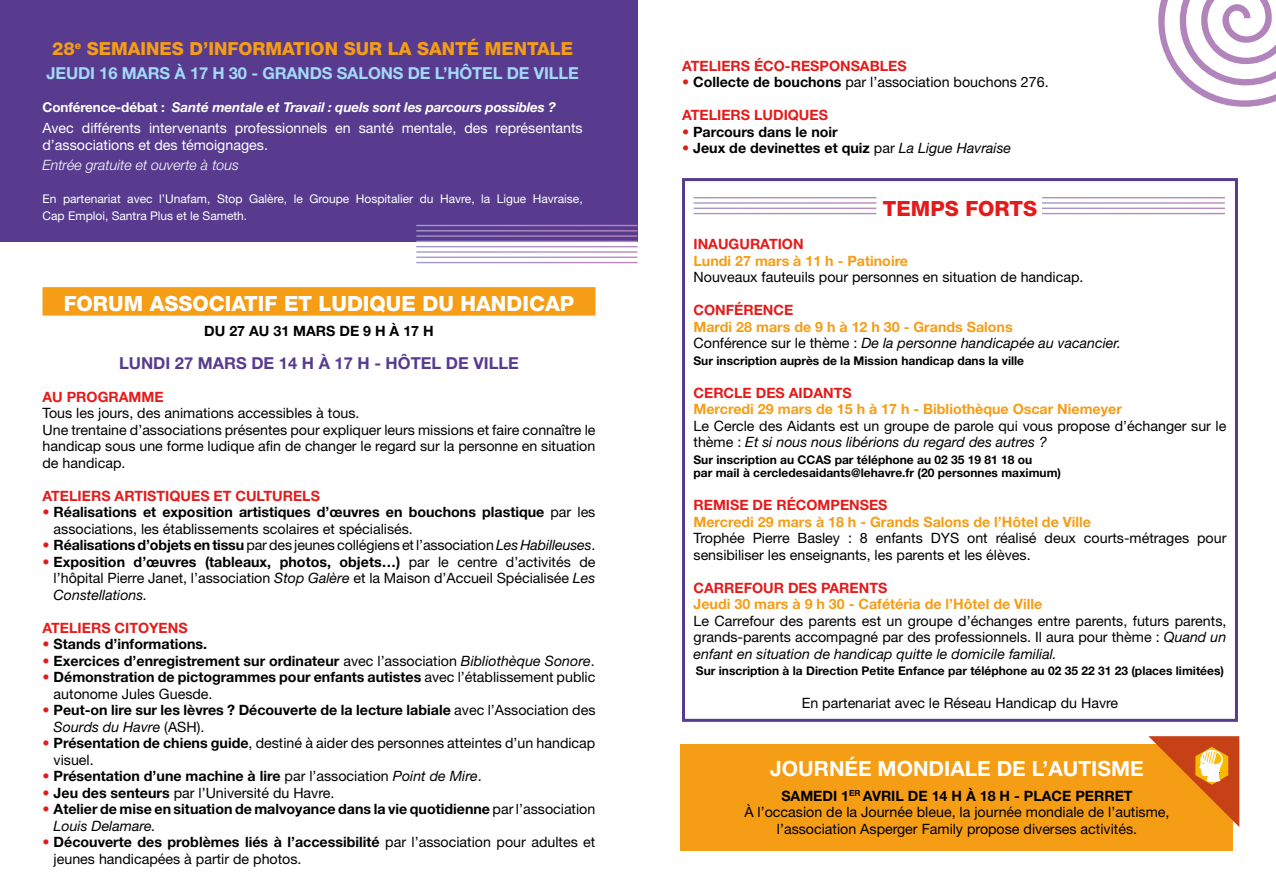
<style>
.page{position:relative;width:1276px;height:893px;background:#fff}
.page>*{position:absolute;margin:0;border:0;box-sizing:border-box;transform-origin:0 0}
.t1{font:800 21px "Helvetica Neue LT Std";color:#fff}
.t2{font:700 21px "Helvetica Neue LT Std";color:#fff}
.t3{font:800 21px "Helvetica Neue LT Std";color:#e41b1b}
.t4{font:800 18px "Helvetica Neue LT Std";color:#f59d15}
.t5{font:700 16.5px "Helvetica Neue LT Std";letter-spacing:-.01em;color:#a1daf8}
.t6{font:700 16.5px "Helvetica Neue LT Std";color:#583b8f}
.t7{font:14.25px/16.5px "Helvetica Neue LT Std";color:#000}
.t8{font:700 14.25px/16.5px "Helvetica Neue LT Std";color:#000}
.t9{font:700 14.25px/16.5px "Helvetica Neue LT Std";color:#f59d15}
.t10{font:700 14.25px "Helvetica Neue LT Std";color:#e41b1b}
.t11{font:14.25px/16.5px "Helvetica Neue LT Std";color:#fff}
.t12{font:italic 300 14.25px "Helvetica Neue LT Std";color:#fff}
.t13{font:italic 700 13.5px "Helvetica Neue LT Std";letter-spacing:-.01em;color:#fff}
.t14{font:700 12px/13.5px "Helvetica Neue LT Std";color:#000}
.t15{font:12px/16.5px "Helvetica Neue LT Std";color:#fff}
.s1{font-style:normal}
.s2{font-weight:400;color:#e41b1b}
.s3{font-weight:400}
.s4{color:#e41b1b}
.s5{font-weight:700}
.s6{font-style:italic}
.s7{font-weight:400;font-style:italic}
.s8{font-weight:400;color:#000}
.s9{font-weight:400;font-style:italic;color:#000}
</style>
<div class="page">
<div style="left:680px;top:744px;width:553px;height:106px;background:#f59d15"></div>
<div style="left:0;top:0;width:638px;height:242px;background:#583b8f"></div>
<div style="left:43px;top:287px;width:552px;height:29px;background:#f59d15"></div>
<div style="left:682px;top:178px;width:556px;height:544px;border:3px solid #583b8f"></div>
<svg style="left:416px;top:225px;width:221px;height:38px"></svg>
<svg style="left:693px;top:197px;width:183px;height:17px"></svg>
<svg style="left:1042px;top:197px;width:183px;height:17px"></svg>
<svg style="left:1158px;top:0;width:118px;height:107px"></svg>
<svg style="left:1148px;top:736px;width:91px;height:91px"></svg>
<p class="t4" style="left:52px;top:38px;width:522px">28<sup>e</sup> SEMAINES D’INFORMATION SUR LA SANTÉ MENTALE</p>
<p class="t5" style="left:47px;top:63px;width:534px">JEUDI 16 MARS À 17 H 30 - GRANDS SALONS DE L’HÔTEL DE VILLE</p>
<p class="t13" style="left:43px;top:99px;width:515px"><span class="s1">Conférence-débat :</span> Santé mentale et Travail : quels sont les parcours possibles ?</p>
<p class="t11" style="left:43px;top:120px;width:542px">Avec différents intervenants professionnels en santé mentale, des représentants d’associations et des témoignages.</p>
<p class="t12" style="left:43px;top:157px;width:198px">Entrée gratuite et ouverte à tous</p>
<p class="t15" style="left:43px;top:191px;width:541px">En partenariat avec l’Unafam, Stop Galère, le Groupe Hospitalier du Havre, la Ligue Havraise,<br>Cap Emploi, Santra Plus et le Sameth.</p>
<h1 class="t1" style="left:64px;top:291px;width:512px">FORUM ASSOCIATIF ET LUDIQUE DU HANDICAP</h1>
<p class="t8" style="left:204px;top:322px;width:231px">DU 27 AU 31 MARS DE 9 H À 17 H</p>
<p class="t6" style="left:119px;top:352px;width:401px">LUNDI 27 MARS DE 14 H À 17 H - HÔTEL DE VILLE</p>
<p class="t10" style="left:43px;top:388px;width:123px">AU PROGRAMME</p>
<p class="t7" style="left:43px;top:404px;width:554px">Tous les jours, des animations accessibles à tous.<br>Une trentaine d’associations présentes pour expliquer leurs missions et faire connaître le handicap sous une forme ludique afin de changer le regard sur la personne en situation de handicap.</p>
<p class="t10" style="left:43px;top:487px;width:279px">ATELIERS ARTISTIQUES ET CULTURELS</p>
<p class="t8" style="left:54px;top:503px;width:543px;text-indent:-11px"><span class="s2">•</span> Réalisations et exposition artistiques d’œuvres en bouchons plastique <span class="s3">par les associations, les établissements scolaires et spécialisés.</span></p>
<p class="t7" style="left:43px;top:537px;width:554px"><span class="s4">•</span> <span class="s5">Réalisations d’objets en tissu</span> par des jeunes collégiens et l’association <span class="s6">Les Habilleuses</span>.</p>
<p class="t7" style="left:54px;top:553px;width:543px;text-align:justify;text-indent:-11px"><span class="s4">•</span> <span class="s5">Exposition d’œuvres (tableaux, photos, objets…)</span> par le centre d’activités de l’hôpital Pierre Janet, l’association <span class="s6">Stop Galère</span> et la Maison d’Accueil Spécialisée <span class="s6">Les Constellations.</span></p>
<p class="t10" style="left:43px;top:619px;width:147px">ATELIERS CITOYENS</p>
<p class="t8" style="left:43px;top:635px;width:166px"><span class="s2">•</span> Stands d’informations.</p>
<p class="t8" style="left:43px;top:652px;width:554px"><span class="s2">•</span> Exercices d’enregistrement sur ordinateur <span class="s3">avec l’association</span> <span class="s7">Bibliothèque Sonore</span><span class="s3">.</span></p>
<p class="t8" style="left:54px;top:668px;width:543px;text-indent:-11px"><span class="s2">•</span> Démonstration de pictogrammes pour enfants autistes <span class="s3">avec l’établissement public autonome Jules Guesde.</span></p>
<p class="t8" style="left:54px;top:701px;width:543px;text-indent:-11px"><span class="s2">•</span> Peut-on lire sur les lèvres ? Découverte de la lecture labiale <span class="s3">avec l’Association des<br></span><span class="s7">Sourds du Havre</span> <span class="s3">(ASH).</span></p>
<p class="t7" style="left:54px;top:735px;width:543px;text-indent:-11px"><span class="s4">•</span> <span class="s5">Présentation de chiens guide</span>, destiné à aider des personnes atteintes d’un handicap visuel.</p>
<p class="t8" style="left:43px;top:767px;width:441px"><span class="s2">•</span> Présentation d’une machine à lire <span class="s3">par l’association</span> <span class="s7">Point de Mire</span><span class="s3">.</span></p>
<p class="t7" style="left:43px;top:784px;width:293px"><span class="s4">•</span> <span class="s5">Jeu des senteurs</span> par l’Université du Havre.</p>
<p class="t8" style="left:54px;top:800px;width:543px;text-indent:-11px"><span class="s2">•</span> Atelier de mise en situation de malvoyance dans la vie quotidienne <span class="s3">par l’association<br></span><span class="s7">Louis Delamare.</span></p>
<p class="t7" style="left:54px;top:834px;width:543px;text-indent:-11px"><span class="s4">•</span> <span class="s5">Découverte des problèmes liés à l’accessibilité</span> par l’association pour adultes et jeunes handicapées à partir de photos.</p>
<p class="t10" style="left:682px;top:57px;width:226px">ATELIERS ÉCO-RESPONSABLES</p>
<p class="t7" style="left:682px;top:74px;width:368px"><span class="s4">•</span> <span class="s5">Collecte de bouchons</span> par l’association bouchons 276.</p>
<p class="t10" style="left:682px;top:106px;width:147px">ATELIERS LUDIQUES</p>
<p class="t8" style="left:682px;top:123px;width:157px"><span class="s2">•</span> Parcours dans le noir</p>
<p class="t8" style="left:682px;top:140px;width:331px"><span class="s2">•</span> Jeux de devinettes et quiz <span class="s3">par</span> <span class="s7">La Ligue Havraise</span></p>
<h1 class="t3" style="left:883px;top:196px;width:156px">TEMPS FORTS</h1>
<p class="t10" style="left:693px;top:235px;width:112px">INAUGURATION</p>
<p class="t9" style="left:693px;top:252px;width:216px">Lundi 27 mars à 11 h - Patinoire</p>
<p class="t7" style="left:693px;top:269px;width:391px">Nouveaux fauteuils pour personnes en situation de handicap.</p>
<p class="t10" style="left:693px;top:301px;width:101px">CONFÉRENCE</p>
<p class="t9" style="left:693px;top:318px;width:429px">Mardi 28 mars de 9 h à 12 h 30 - Grands Salons<br><span class="s8">Conférence sur le thème :</span> <span class="s9">De la personne handicapée au vacancier.</span></p>
<p class="t14" style="left:693px;top:353px;width:332px">Sur inscription auprès de la Mission handicap dans la ville</p>
<p class="t10" style="left:693px;top:384px;width:160px">CERCLE DES AIDANTS</p>
<p class="t9" style="left:693px;top:401px;width:430px">Mercredi 29 mars de 15 h à 17 h - Bibliothèque Oscar Niemeyer</p>
<p class="t7" style="left:693px;top:417px;width:534px">Le Cercle des Aidants est un groupe de parole qui vous propose d’échanger sur le thème : <span class="s6">Et si nous nous libérions du regard des autres ?</span></p>
<p class="t14" style="left:693px;top:452px;width:369px">Sur inscription au CCAS par téléphone au 02 35 19 81 18 ou<br>par mail à cercledesaidants@lehavre.fr (20 personnes maximum)</p>
<p class="t10" style="left:693px;top:496px;width:195px">REMISE DE RÉCOMPENSES</p>
<p class="t9" style="left:693px;top:513px;width:399px">Mercredi 29 mars à 18 h - Grands Salons de l’Hôtel de Ville</p>
<p class="t7" style="left:693px;top:530px;width:534px">Trophée Pierre Basley : 8 enfants DYS ont réalisé deux courts-métrages pour sensibiliser les enseignants, les parents et les élèves.</p>
<p class="t10" style="left:693px;top:579px;width:195px">CARREFOUR DES PARENTS</p>
<p class="t9" style="left:693px;top:596px;width:350px">Jeudi 30 mars à 9 h 30 - Cafétéria de l’Hôtel de Ville</p>
<p class="t7" style="left:693px;top:612px;width:534px;text-align:justify">Le Carrefour des parents est un groupe d’échanges entre parents, futurs parents, grands-parents accompagné par des professionnels. Il aura pour thème : <span class="s6">Quand un enfant en situation de handicap quitte le domicile familial.</span></p>
<p class="t14" style="left:696px;top:664px;width:529px">Sur inscription à la Direction Petite Enfance par téléphone au 02 35 22 31 23 (places limitées)</p>
<p class="t7" style="left:801px;top:695px;width:318px">En partenariat avec le Réseau Handicap du Havre</p>
<h1 class="t2" style="left:770px;top:755px;width:375px">JOURNÉE MONDIALE DE L’AUTISME</h1>
<p class="t7" style="left:744px;top:787px;width:426px;text-align:center"><span class="s5">SAMEDI 1</span><sup>ER</sup> <span class="s5">AVRIL DE 14 H À 18 H - PLACE PERRET<br></span>À l’occasion de la Journée bleue, la journée mondiale de l’autisme, l’association Asperger Family propose diverses activités.</p>
</div>
